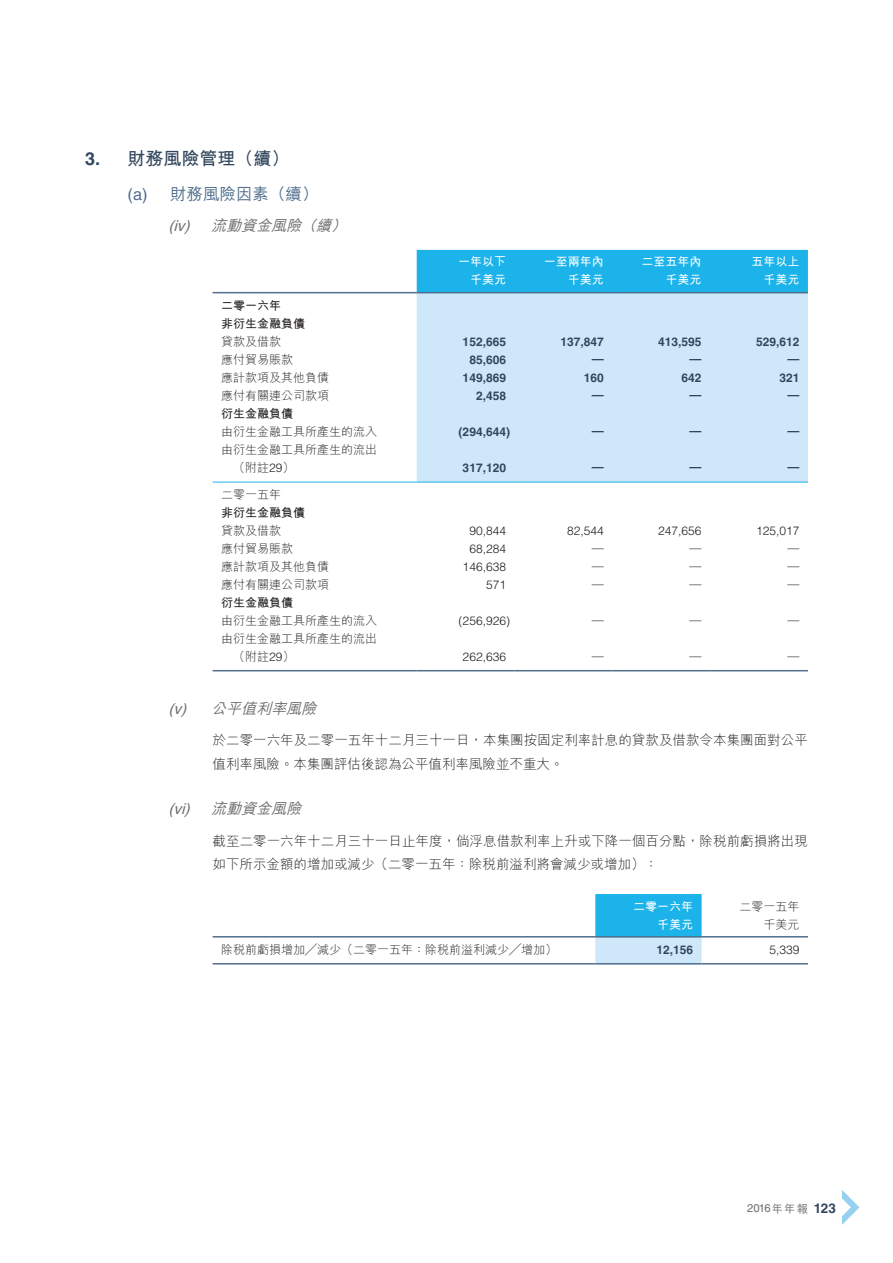
<style>
.page{position:relative;width:893px;height:1263px;background:#fff}
.page>*{position:absolute;margin:0;border:0;box-sizing:border-box;transform-origin:0 0}
._3__標題{font:700 18px "M Hei HK";color:#32475d}
._4__副標題{font:500 16.5px "M Hei HK";color:#526f8d}
._5__副副標題{font:italic 500 15px "M Hei HK";color:#6c6d70}
._1__內文{font:300 13.5px/23.2px "M Hei HK";color:#231f20}
._9__表內文{font:300 12px "M Hei HK";color:#231f20}
._9__表內文-2{font:700 12px "Helvetica LT Std";color:#32475d}
._9__表內文-3{font:300 12px "Helvetica LT Std";color:#231f20}
._9__表內文-4{font:700 12px "M Hei HK";color:#fff}
._9__表內文-5{font:700 12px "M Hei HK";color:#231f20}
.t1{font:11.25px "Helvetica LT Std";color:#6c6d70}
.s1{font-family:"Helvetica LT Std"}
.s2{font-family:"Helvetica LT Std";font-weight:400}
.s3{font-family:"M Hei HK";font-weight:500}
.s4{font-weight:700;font-size:13.5px;color:#32475d}
</style>
<div class="page">
<svg style="left:842px;top:1190px;width:17px;height:35px"></svg>
<div style="left:417px;top:250px;width:391px;height:42px;background:#1bb3e9"></div>
<div style="left:417px;top:293px;width:391px;height:189px;background:#cee8f9"></div>
<hr style="left:213px;top:292px;width:204px;height:1px;background:#526f8d">
<hr style="left:417px;top:292px;width:97px;height:1px;background:#526f8d">
<hr style="left:514px;top:292px;width:98px;height:1px;background:#526f8d">
<hr style="left:612px;top:292px;width:98px;height:1px;background:#526f8d">
<hr style="left:710px;top:292px;width:98px;height:1px;background:#526f8d">
<hr style="left:213px;top:482px;width:204px;height:1px;background:#1bb3e9">
<hr style="left:417px;top:482px;width:97px;height:1px;background:#1bb3e9">
<hr style="left:514px;top:482px;width:98px;height:1px;background:#1bb3e9">
<hr style="left:612px;top:482px;width:98px;height:1px;background:#1bb3e9">
<hr style="left:710px;top:482px;width:98px;height:1px;background:#1bb3e9">
<hr style="left:213px;top:670px;width:204px;height:1px;background:#526f8d">
<hr style="left:417px;top:670px;width:97px;height:1px;background:#526f8d">
<hr style="left:514px;top:670px;width:98px;height:1px;background:#526f8d">
<hr style="left:612px;top:670px;width:98px;height:1px;background:#526f8d">
<hr style="left:710px;top:670px;width:98px;height:1px;background:#526f8d">
<svg style="left:595px;top:894px;width:107px;height:69px;background:#5fc6ee"></svg>
<hr style="left:213px;top:936px;width:382px;height:1px;background:#526f8d">
<hr style="left:595px;top:936px;width:107px;height:1px;background:#526f8d">
<hr style="left:702px;top:936px;width:106px;height:1px;background:#526f8d">
<hr style="left:213px;top:963px;width:382px;height:1px;background:#526f8d">
<hr style="left:595px;top:963px;width:107px;height:1px;background:#526f8d">
<hr style="left:702px;top:963px;width:106px;height:1px;background:#526f8d">
<p class="_3__標題" style="left:85px;top:145px;width:206px"><span class="s1">3.</span> 財務風險管理（續）</p>
<p class="_4__副標題" style="left:128px;top:182px;width:193px"><span class="s2">(a)</span> 財務風險因素（續）</p>
<p class="_5__副副標題" style="left:169px;top:214px;width:184px"><span class="s2">(iv)</span> 流動資金風險（續）</p>
<p class="_9__表內文-4" style="left:458px;top:253px;width:49px">一年以下</p>
<p class="_9__表內文-4" style="left:544px;top:253px;width:61px">一至兩年內</p>
<p class="_9__表內文-4" style="left:642px;top:253px;width:61px">二至五年內</p>
<p class="_9__表內文-4" style="left:751px;top:253px;width:49px">五年以上</p>
<p class="_9__表內文-4" style="left:470px;top:271px;width:37px">千美元</p>
<p class="_9__表內文-4" style="left:568px;top:271px;width:37px">千美元</p>
<p class="_9__表內文-4" style="left:666px;top:271px;width:37px">千美元</p>
<p class="_9__表內文-4" style="left:763px;top:271px;width:37px">千美元</p>
<p class="_9__表內文-5" style="left:221px;top:297px;width:61px">二零一六年</p>
<p class="_9__表內文-5" style="left:221px;top:315px;width:85px">非衍生金融負債</p>
<p class="_9__表內文" style="left:221px;top:335px;width:61px">貸款及借款</p>
<p class="_9__表內文-2" style="left:463px;top:334px;width:45px">152,665</p>
<p class="_9__表內文-2" style="left:560px;top:334px;width:45px">137,847</p>
<p class="_9__表內文-2" style="left:658px;top:334px;width:45px">413,595</p>
<p class="_9__表內文-2" style="left:756px;top:334px;width:45px">529,612</p>
<p class="_9__表內文" style="left:221px;top:353px;width:73px">應付貿易賬款</p>
<p class="_9__表內文-2" style="left:469px;top:352px;width:38px">85,606</p>
<p class="_9__表內文-2" style="left:592px;top:352px;width:13px">—</p>
<p class="_9__表內文-2" style="left:690px;top:352px;width:13px">—</p>
<p class="_9__表內文-2" style="left:787px;top:352px;width:13px">—</p>
<p class="_9__表內文" style="left:221px;top:371px;width:109px">應計款項及其他負債</p>
<p class="_9__表內文-2" style="left:463px;top:370px;width:45px">149,869</p>
<p class="_9__表內文-2" style="left:584px;top:370px;width:22px">160</p>
<p class="_9__表內文-2" style="left:682px;top:370px;width:22px">642</p>
<p class="_9__表內文-2" style="left:779px;top:370px;width:22px">321</p>
<p class="_9__表內文" style="left:221px;top:389px;width:109px">應付有關連公司款項</p>
<p class="_9__表內文-2" style="left:476px;top:388px;width:32px">2,458</p>
<p class="_9__表內文-2" style="left:592px;top:388px;width:13px">—</p>
<p class="_9__表內文-2" style="left:690px;top:388px;width:13px">—</p>
<p class="_9__表內文-2" style="left:787px;top:388px;width:13px">—</p>
<p class="_9__表內文-5" style="left:221px;top:405px;width:73px">衍生金融負債</p>
<p class="_9__表內文" style="left:221px;top:425px;width:157px">由衍生金融工具所產生的流入</p>
<p class="_9__表內文-2" style="left:459px;top:424px;width:53px">(294,644)</p>
<p class="_9__表內文-2" style="left:592px;top:424px;width:13px">—</p>
<p class="_9__表內文-2" style="left:690px;top:424px;width:13px">—</p>
<p class="_9__表內文-2" style="left:787px;top:424px;width:13px">—</p>
<p class="_9__表內文" style="left:221px;top:443px;width:157px">由衍生金融工具所產生的流出</p>
<p class="_9__表內文" style="left:233px;top:461px;width:63px">（附註<span class="s1">29</span>）</p>
<p class="_9__表內文-2" style="left:463px;top:460px;width:45px">317,120</p>
<p class="_9__表內文-2" style="left:592px;top:460px;width:13px">—</p>
<p class="_9__表內文-2" style="left:690px;top:460px;width:13px">—</p>
<p class="_9__表內文-2" style="left:787px;top:460px;width:13px">—</p>
<p class="_9__表內文" style="left:221px;top:488px;width:61px">二零一五年</p>
<p class="_9__表內文-5" style="left:221px;top:504px;width:85px">非衍生金融負債</p>
<p class="_9__表內文" style="left:221px;top:524px;width:61px">貸款及借款</p>
<p class="_9__表內文-3" style="left:469px;top:523px;width:38px">90,844</p>
<p class="_9__表內文-3" style="left:567px;top:523px;width:38px">82,544</p>
<p class="_9__表內文-3" style="left:658px;top:523px;width:45px">247,656</p>
<p class="_9__表內文-3" style="left:756px;top:523px;width:45px">125,017</p>
<p class="_9__表內文" style="left:221px;top:542px;width:73px">應付貿易賬款</p>
<p class="_9__表內文-3" style="left:469px;top:541px;width:38px">68,284</p>
<p class="_9__表內文-3" style="left:592px;top:540px;width:13px">—</p>
<p class="_9__表內文-3" style="left:690px;top:540px;width:13px">—</p>
<p class="_9__表內文-3" style="left:787px;top:540px;width:13px">—</p>
<p class="_9__表內文" style="left:221px;top:560px;width:109px">應計款項及其他負債</p>
<p class="_9__表內文-3" style="left:463px;top:559px;width:45px">146,638</p>
<p class="_9__表內文-3" style="left:592px;top:558px;width:13px">—</p>
<p class="_9__表內文-3" style="left:690px;top:558px;width:13px">—</p>
<p class="_9__表內文-3" style="left:787px;top:558px;width:13px">—</p>
<p class="_9__表內文" style="left:221px;top:578px;width:109px">應付有關連公司款項</p>
<p class="_9__表內文-3" style="left:486px;top:577px;width:22px">571</p>
<p class="_9__表內文-3" style="left:592px;top:576px;width:13px">—</p>
<p class="_9__表內文-3" style="left:690px;top:576px;width:13px">—</p>
<p class="_9__表內文-3" style="left:787px;top:576px;width:13px">—</p>
<p class="_9__表內文-5" style="left:221px;top:594px;width:73px">衍生金融負債</p>
<p class="_9__表內文" style="left:221px;top:614px;width:157px">由衍生金融工具所產生的流入</p>
<p class="_9__表內文-3" style="left:459px;top:613px;width:53px">(256,926)</p>
<p class="_9__表內文-3" style="left:592px;top:612px;width:13px">—</p>
<p class="_9__表內文-3" style="left:690px;top:612px;width:13px">—</p>
<p class="_9__表內文-3" style="left:787px;top:612px;width:13px">—</p>
<p class="_9__表內文" style="left:221px;top:632px;width:157px">由衍生金融工具所產生的流出</p>
<p class="_9__表內文" style="left:233px;top:650px;width:63px">（附註<span class="s1">29</span>）</p>
<p class="_9__表內文-3" style="left:463px;top:649px;width:45px">262,636</p>
<p class="_9__表內文-3" style="left:592px;top:648px;width:13px">—</p>
<p class="_9__表內文-3" style="left:690px;top:648px;width:13px">—</p>
<p class="_9__表內文-3" style="left:787px;top:648px;width:13px">—</p>
<p class="_5__副副標題" style="left:169px;top:697px;width:154px"><span class="s2">(v)</span> 公平值利率風險</p>
<p class="_1__內文" style="left:213px;top:728px;width:597px">於二零一六年及二零一五年十二月三十一日，本集團按固定利率計息的貸款及借款令本集團面對公平值利率風險。本集團評估後認為公平值利率風險並不重大。</p>
<p class="_5__副副標題" style="left:169px;top:798px;width:139px"><span class="s2">(vi)</span> 流動資金風險</p>
<p class="_1__內文" style="left:213px;top:829px;width:597px">截至二零一六年十二月三十一日止年度，倘浮息借款利率上升或下降一個百分點，除稅前虧損將出現如下所示金額的增加或減少（二零一五年：除稅前溢利將會減少或增加）：</p>
<p class="_9__表內文-4" style="left:633px;top:897px;width:61px">二零一六年</p>
<p class="_9__表內文" style="left:739px;top:900px;width:62px">二零一五年</p>
<p class="_9__表內文-4" style="left:657px;top:915px;width:37px">千美元</p>
<p class="_9__表內文" style="left:763px;top:918px;width:38px">千美元</p>
<p class="_9__表內文" style="left:221px;top:943px;width:337px">除稅前虧損增加╱減少（二零一五年：除稅前溢利減少╱增加）</p>
<p class="_9__表內文-2" style="left:656px;top:942px;width:38px">12,156</p>
<p class="_9__表內文-3" style="left:769px;top:942px;width:32px">5,339</p>
<p class="t1" style="left:747px;top:1201px;width:90px">2016<span class="s3">年年報</span> <span class="s4">123</span></p>
</div>
